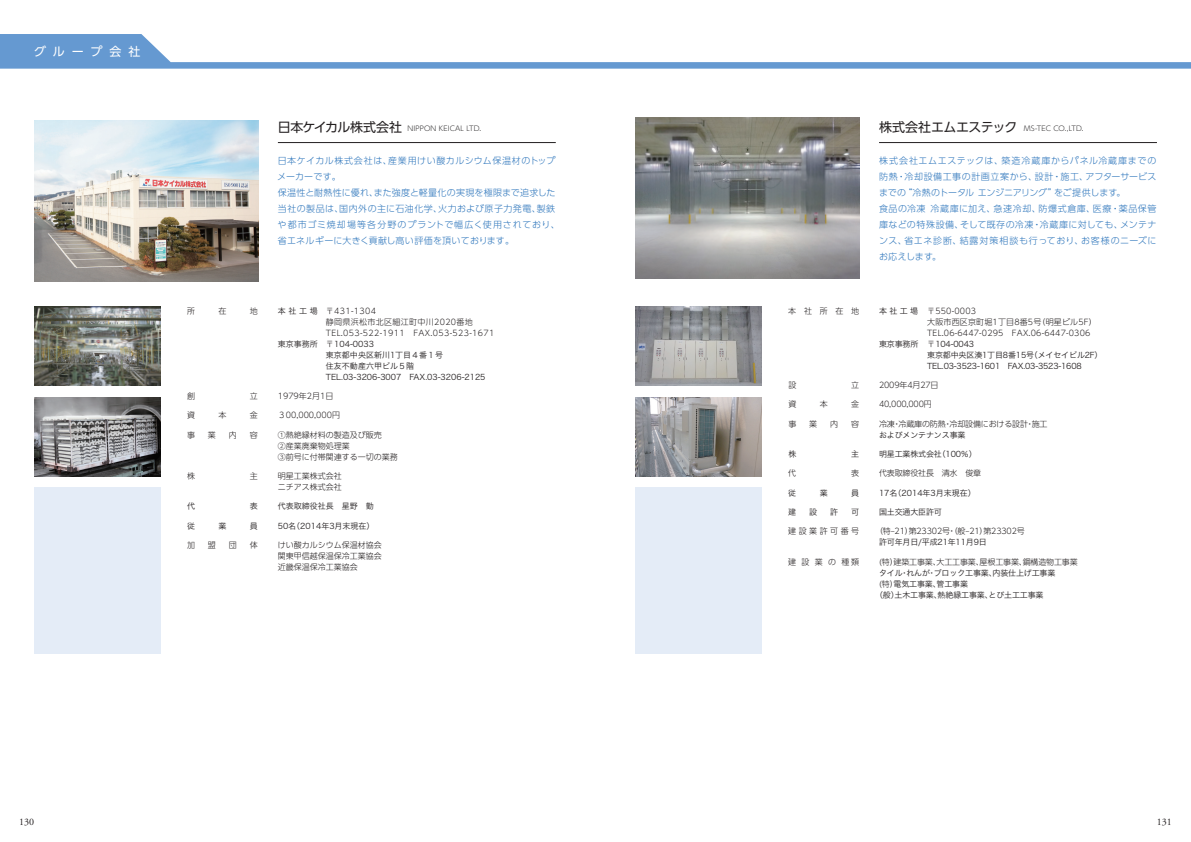
<style>
.page{position:relative;width:1191px;height:842px;background:#fff}
.page>*{position:absolute;margin:0;border:0;box-sizing:border-box;transform-origin:0 0}
.t1{font:12px "UD Shin Go Pro";letter-spacing:.57em;color:#fff}
.t2{font:10px "Adobe Garamond Pro";color:#231f20}
.t3{font:300 9px/16px "UD Shin Go Pro";letter-spacing:.045em;color:#2e76bc}
.t4{font:8px/11px "Hira Kaku Pro N W3";letter-spacing:-.02em;color:#231f20}
.t5{font:300 8px/11px "UD Shin Go Pro";color:#231f20}
.t6{font:8px/11px "Hira Kaku Pro N W3";color:#231f20}
.t7{font:300 8px "UD Shin Go Pro";letter-spacing:-.02em;color:#231f20}
.t8{font:300 8px/11px "UD Shin Go Pro";letter-spacing:.02em;color:#231f20}
.t9{font:300 8px/11px "UD Shin Go Pro";letter-spacing:.04em;color:#231f20}
.t10{font:300 8px "UD Shin Go Pro";letter-spacing:.31em;color:#231f20}
.t11{font:300 7px "UD Shin Go Pro";letter-spacing:.015em;color:#312f30}
.s1{font-weight:400;font-size:13px;color:#231f20}
.s2{font-family:"Hira Kaku Pro N W3";font-weight:400}
.s3{font-family:"UD Shin Go Pro";font-weight:300}
</style>
<div class="page">
<img style="left:635px;top:306px;width:127px;height:80px">
<img style="left:635px;top:397px;width:127px;height:79px">
<img style="left:34px;top:121px;width:224px;height:160px">
<img style="left:34px;top:306px;width:127px;height:80px">
<img style="left:34px;top:397px;width:127px;height:79px">
<hr style="left:278px;top:142px;width:278px;height:1px;background:#231f20">
<hr style="left:879px;top:142px;width:278px;height:1px;background:#231f20">
<div style="left:34px;top:488px;width:127px;height:166px;background:#e4ecf7"></div>
<div style="left:635px;top:488px;width:127px;height:166px;background:#e4ecf7"></div>
<svg style="left:635px;top:118px;width:224px;height:160px;background:#8f908f"></svg>
<svg style="left:0;top:34px;width:1191px;height:35px"></svg>
<h1 class="t1" style="left:34px;top:42px;width:108px">グループ会社</h1>
<p class="t11" style="left:278px;top:123px;width:205px"><span class="s1">日本ケイカル株式会社</span> NIPPON KEICAL LTD.</p>
<p class="t11" style="left:879px;top:123px;width:206px"><span class="s1">株式会社エムエステック</span> MS-TEC CO.,LTD.</p>
<p class="t3" style="left:879px;top:152px;width:279px">株式会社エムエステックは、築造冷蔵庫からパネル冷蔵庫までの防熱・冷却設備工事の計画立案から、設計・施工、アフターサービスまでの“冷熱のトータル エンジニアリング”をご提供します。<br>食品の冷凍 冷蔵庫に加え、急速冷却、防爆式倉庫、医療・薬品保管庫などの特殊設備、そして既存の冷凍・冷蔵庫に対しても、メンテナンス、省エネ診断、結露対策相談も行っており、お客様のニーズにお応えします。</p>
<p class="t3" style="left:277px;top:152px;width:284px">日本ケイカル株式会社は、産業用けい酸カルシウム保温材のトップメーカーです。<br>保温性と耐熱性に優れ、また強度と軽量化の実現を極限まで追求した当社の製品は、国内外の主に石油化学、火力および原子力発電、製鉄や都市ゴミ焼却場等各分野のプラントで幅広く使用されており、省エネルギーに大きく貢献し高い評価を頂いております。</p>
<p class="t5" style="left:187px;top:305px;width:9px">所</p>
<p class="t5" style="left:218px;top:305px;width:9px">在</p>
<p class="t5" style="left:250px;top:305px;width:9px">地</p>
<p class="t9" style="left:326px;top:305px;width:170px;text-indent:-48px"><span class="s2">本 社 工 場</span> 〒431-1304<br>静岡県浜松市北区細江町中川2020番地<br>TEL.053-522-1911　FAX.053-523-1671</p>
<p class="t6" style="left:326px;top:338px;width:161px;text-indent:-48px">東京事務所 <span class="s3">〒</span>104-0033<br>東京都中央区新川1丁目４番１号<br>住友不動産六甲ビル５階<br>TEL.03-3206-3007　FAX.03-3206-2125</p>
<p class="t5" style="left:187px;top:390px;width:9px">創</p>
<p class="t5" style="left:250px;top:390px;width:9px">立</p>
<p class="t5" style="left:278px;top:390px;width:57px">1979年2月1日</p>
<p class="t5" style="left:187px;top:410px;width:9px">資</p>
<p class="t5" style="left:218px;top:410px;width:9px">本</p>
<p class="t5" style="left:250px;top:410px;width:9px">金</p>
<p class="t5" style="left:278px;top:410px;width:64px">３00,000,000円</p>
<p class="t5" style="left:187px;top:429px;width:9px">事</p>
<p class="t5" style="left:208px;top:429px;width:9px">業</p>
<p class="t5" style="left:229px;top:429px;width:9px">内</p>
<p class="t5" style="left:250px;top:429px;width:9px">容</p>
<p class="t5" style="left:278px;top:429px;width:121px">①熱絶縁材料の製造及び販売<br>②産業廃棄物処理業<br>③前号に付帯関連する一切の業務</p>
<p class="t5" style="left:187px;top:470px;width:9px">株</p>
<p class="t5" style="left:250px;top:470px;width:9px">主</p>
<p class="t5" style="left:278px;top:470px;width:66px">明星工業株式会社ニチアス株式会社</p>
<p class="t4" style="left:187px;top:500px;width:9px">代</p>
<p class="t4" style="left:250px;top:500px;width:9px">表</p>
<p class="t6" style="left:278px;top:500px;width:97px">代表取締役社長　星野　勤</p>
<p class="t4" style="left:187px;top:520px;width:9px">従</p>
<p class="t4" style="left:218px;top:520px;width:9px">業</p>
<p class="t4" style="left:250px;top:520px;width:9px">員</p>
<p class="t6" style="left:278px;top:520px;width:98px">50名（2014年3月末現在）</p>
<p class="t5" style="left:187px;top:539px;width:9px">加</p>
<p class="t5" style="left:208px;top:539px;width:9px">盟</p>
<p class="t5" style="left:229px;top:539px;width:9px">団</p>
<p class="t5" style="left:250px;top:539px;width:9px">体</p>
<p class="t5" style="left:278px;top:539px;width:106px;text-align:justify">けい酸カルシウム保温材協会関東甲信越保温保冷工業協会近畿保温保冷工業協会</p>
<p class="t5" style="left:788px;top:305px;width:72px">本社所在地</p>
<p class="t8" style="left:927px;top:305px;width:171px;text-indent:-48px"><span class="s2">本 社 工 場</span> 〒550-0003<br>大阪市西区京町堀1丁目8番5号（明星ビル5F）<br>TEL.06-6447-0295　FAX.06-6447-0306</p>
<p class="t4" style="left:927px;top:338px;width:177px;text-indent:-48px">東京事務所 <span class="s3">〒</span>104-0043<br>東京都中央区湊1丁目8番15号（メイセイビル2F）<br>TEL.03-3523-1601　FAX.03-3523-1608</p>
<p class="t5" style="left:788px;top:379px;width:9px">設</p>
<p class="t5" style="left:851px;top:379px;width:9px">立</p>
<p class="t7" style="left:879px;top:379px;width:61px">2009年4月27日</p>
<p class="t5" style="left:788px;top:399px;width:9px">資</p>
<p class="t5" style="left:819px;top:399px;width:9px">本</p>
<p class="t5" style="left:851px;top:399px;width:9px">金</p>
<p class="t7" style="left:879px;top:398px;width:54px">40,000,000円</p>
<p class="t5" style="left:788px;top:418px;width:9px">事</p>
<p class="t5" style="left:809px;top:418px;width:9px">業</p>
<p class="t5" style="left:830px;top:418px;width:9px">内</p>
<p class="t5" style="left:851px;top:418px;width:9px">容</p>
<p class="t7" style="left:879px;top:417px;width:170px">冷凍・冷蔵庫の防熱・冷却設備における設計・施工</p>
<p class="t4" style="left:879px;top:429px;width:88px">およびメンテナンス事業</p>
<p class="t4" style="left:788px;top:448px;width:9px">株</p>
<p class="t4" style="left:851px;top:448px;width:9px">主</p>
<p class="t4" style="left:879px;top:448px;width:99px">明星工業株式会社（100％）</p>
<p class="t5" style="left:788px;top:468px;width:9px">代</p>
<p class="t5" style="left:851px;top:468px;width:9px">表</p>
<p class="t7" style="left:879px;top:467px;width:104px">代表取締役社長　清水　俊章</p>
<p class="t4" style="left:788px;top:487px;width:9px">従</p>
<p class="t4" style="left:819px;top:487px;width:9px">業</p>
<p class="t4" style="left:851px;top:487px;width:9px">員</p>
<p class="t6" style="left:879px;top:487px;width:98px">17名（2014年3月末現在）</p>
<p class="t4" style="left:788px;top:506px;width:9px">建</p>
<p class="t4" style="left:809px;top:506px;width:9px">設</p>
<p class="t4" style="left:830px;top:506px;width:9px">許</p>
<p class="t4" style="left:851px;top:506px;width:9px">可</p>
<p class="t4" style="left:879px;top:506px;width:64px">国土交通大臣許可</p>
<p class="t10" style="left:788px;top:525px;width:72px">建設業許可番号</p>
<p class="t7" style="left:875px;top:525px;width:151px">（特–21）第23302号・（般–21）第23302号</p>
<p class="t4" style="left:879px;top:536px;width:109px">許可年月日/平成21年11月9日</p>
<p class="t5" style="left:788px;top:556px;width:72px">建 設 業 の 種類</p>
<p class="t7" style="left:879px;top:555px;width:200px">(特）建築工事業、大工工事業、屋根工事業、鋼構造物工事業</p>
<p class="t4" style="left:879px;top:567px;width:178px">タイル・れんが・ブロック工事業、内装仕上げ工事業</p>
<p class="t4" style="left:879px;top:578px;width:91px"><span class="s3">(特）</span>電気工事業、管工事業</p>
<p class="t4" style="left:875px;top:589px;width:170px">（般）土木工事業、熱絶縁工事業、とび土工工事業</p>
<p class="t2" style="left:19px;top:816px;width:16px">130</p>
<p class="t2" style="left:1157px;top:816px;width:16px">131</p>
</div>
